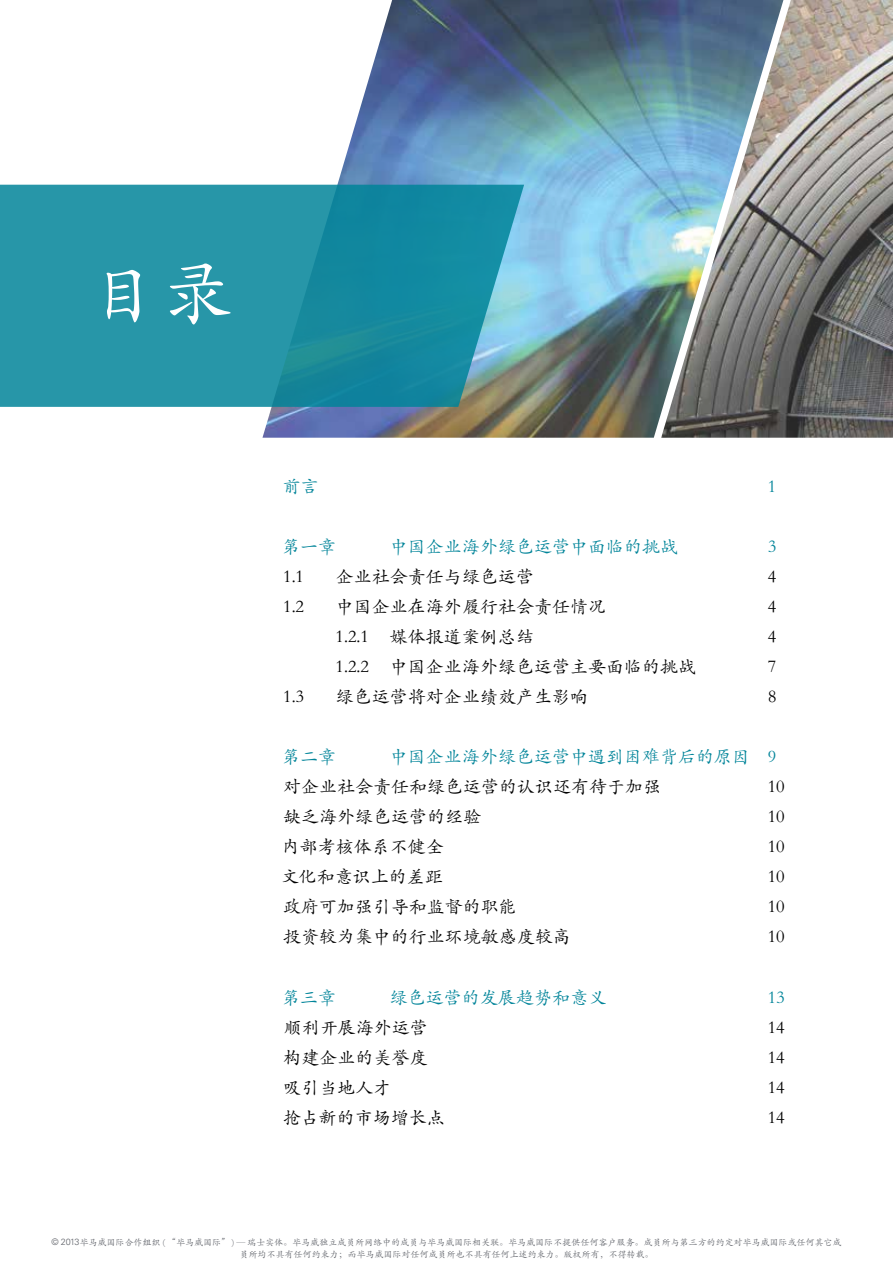
<style>
.page{position:relative;width:893px;height:1263px;background:#fff}
.page>*{position:absolute;margin:0;border:0;box-sizing:border-box;transform-origin:0 0}
.Captions_7pt_Black_R{font:72px "ST Kaiti";color:#fff}
.Captions_7pt_Black_R-2{font:18px "ST Kaiti";color:#000}
.Captions_7pt_Black_R-3{font:18px "ST Kaiti";color:#008499}
.t1{font:9px/12px "ST Kaiti";color:#5e6168;text-align:center}
.s1{font-family:"Univers LT Std";font-weight:300}
</style>
<div class="page">
<img style="left:262px;top:0;width:399px;height:438px">
<svg style="left:0;top:185px;width:524px;height:222px;background:#2693a6"></svg>
<img style="left:661px;top:0;width:232px;height:438px">
<p class="Captions_7pt_Black_R" style="left:87px;top:244px;width:145px">目录</p>
<p class="Captions_7pt_Black_R-3" style="left:282px;top:475px;width:37px">前言</p>
<p class="Captions_7pt_Black_R-3" style="left:768px;top:475px;width:10px">1</p>
<p class="Captions_7pt_Black_R-3" style="left:282px;top:535px;width:55px">第一章</p>
<p class="Captions_7pt_Black_R-3" style="left:390px;top:535px;width:289px">中国企业海外绿色运营中面临的挑战</p>
<p class="Captions_7pt_Black_R-3" style="left:768px;top:535px;width:10px">3</p>
<p class="Captions_7pt_Black_R-2" style="left:283px;top:565px;width:22px">1.1</p>
<p class="Captions_7pt_Black_R-2" style="left:336px;top:565px;width:200px">企业社会责任与绿色运营</p>
<p class="Captions_7pt_Black_R-2" style="left:768px;top:565px;width:10px">4</p>
<p class="Captions_7pt_Black_R-2" style="left:283px;top:595px;width:22px">1.2</p>
<p class="Captions_7pt_Black_R-2" style="left:336px;top:595px;width:272px">中国企业在海外履行社会责任情况</p>
<p class="Captions_7pt_Black_R-2" style="left:768px;top:595px;width:10px">4</p>
<p class="Captions_7pt_Black_R-2" style="left:336px;top:625px;width:199px">1.2.1 媒体报道案例总结</p>
<p class="Captions_7pt_Black_R-2" style="left:768px;top:625px;width:10px">4</p>
<p class="Captions_7pt_Black_R-2" style="left:336px;top:655px;width:361px">1.2.2 中国企业海外绿色运营主要面临的挑战</p>
<p class="Captions_7pt_Black_R-2" style="left:768px;top:655px;width:10px">7</p>
<p class="Captions_7pt_Black_R-2" style="left:283px;top:685px;width:22px">1.3</p>
<p class="Captions_7pt_Black_R-2" style="left:336px;top:685px;width:254px">绿色运营将对企业绩效产生影响</p>
<p class="Captions_7pt_Black_R-2" style="left:768px;top:685px;width:10px">8</p>
<p class="Captions_7pt_Black_R-3" style="left:282px;top:745px;width:55px">第二章</p>
<p class="Captions_7pt_Black_R-3" style="left:390px;top:745px;width:388px">中国企业海外绿色运营中遇到困难背后的原因 9</p>
<p class="Captions_7pt_Black_R-2" style="left:283px;top:775px;width:379px">对企业社会责任和绿色运营的认识还有待于加强</p>
<p class="Captions_7pt_Black_R-2" style="left:768px;top:775px;width:18px">10</p>
<p class="Captions_7pt_Black_R-2" style="left:283px;top:805px;width:199px">缺乏海外绿色运营的经验</p>
<p class="Captions_7pt_Black_R-2" style="left:768px;top:805px;width:18px">10</p>
<p class="Captions_7pt_Black_R-2" style="left:282px;top:835px;width:163px">内部考核体系不健全</p>
<p class="Captions_7pt_Black_R-2" style="left:768px;top:835px;width:18px">10</p>
<p class="Captions_7pt_Black_R-2" style="left:281px;top:865px;width:163px">文化和意识上的差距</p>
<p class="Captions_7pt_Black_R-2" style="left:768px;top:865px;width:18px">10</p>
<p class="Captions_7pt_Black_R-2" style="left:283px;top:895px;width:235px">政府可加强引导和监督的职能</p>
<p class="Captions_7pt_Black_R-2" style="left:768px;top:895px;width:18px">10</p>
<p class="Captions_7pt_Black_R-2" style="left:282px;top:925px;width:289px">投资较为集中的行业环境敏感度较高</p>
<p class="Captions_7pt_Black_R-2" style="left:768px;top:925px;width:18px">10</p>
<p class="Captions_7pt_Black_R-3" style="left:282px;top:985px;width:55px">第三章</p>
<p class="Captions_7pt_Black_R-3" style="left:390px;top:985px;width:217px">绿色运营的发展趋势和意义</p>
<p class="Captions_7pt_Black_R-3" style="left:768px;top:985px;width:18px">13</p>
<p class="Captions_7pt_Black_R-2" style="left:283px;top:1015px;width:145px">顺利开展海外运营</p>
<p class="Captions_7pt_Black_R-2" style="left:768px;top:1015px;width:18px">14</p>
<p class="Captions_7pt_Black_R-2" style="left:283px;top:1045px;width:146px">构建企业的美誉度</p>
<p class="Captions_7pt_Black_R-2" style="left:768px;top:1045px;width:18px">14</p>
<p class="Captions_7pt_Black_R-2" style="left:283px;top:1075px;width:110px">吸引当地人才</p>
<p class="Captions_7pt_Black_R-2" style="left:768px;top:1075px;width:18px">14</p>
<p class="Captions_7pt_Black_R-2" style="left:283px;top:1105px;width:163px">抢占新的市场增长点</p>
<p class="Captions_7pt_Black_R-2" style="left:768px;top:1105px;width:18px">14</p>
<p class="t1" style="left:51px;top:1236px;width:791px"><span class="s1">© 2013</span>毕马威国际合作组织 ( “毕马威国际” ) — 瑞士实体。毕马威独立成员所网络中的成员与毕马威国际相关联。毕马威国际不提供任何客户服务。成员所与第三方的约定对毕马威国际或任何其它成员所均不具有任何约束力；而毕马威国际对任何成员所也不具有任何上述约束力。版权所有，不得转载。</p>
</div>
